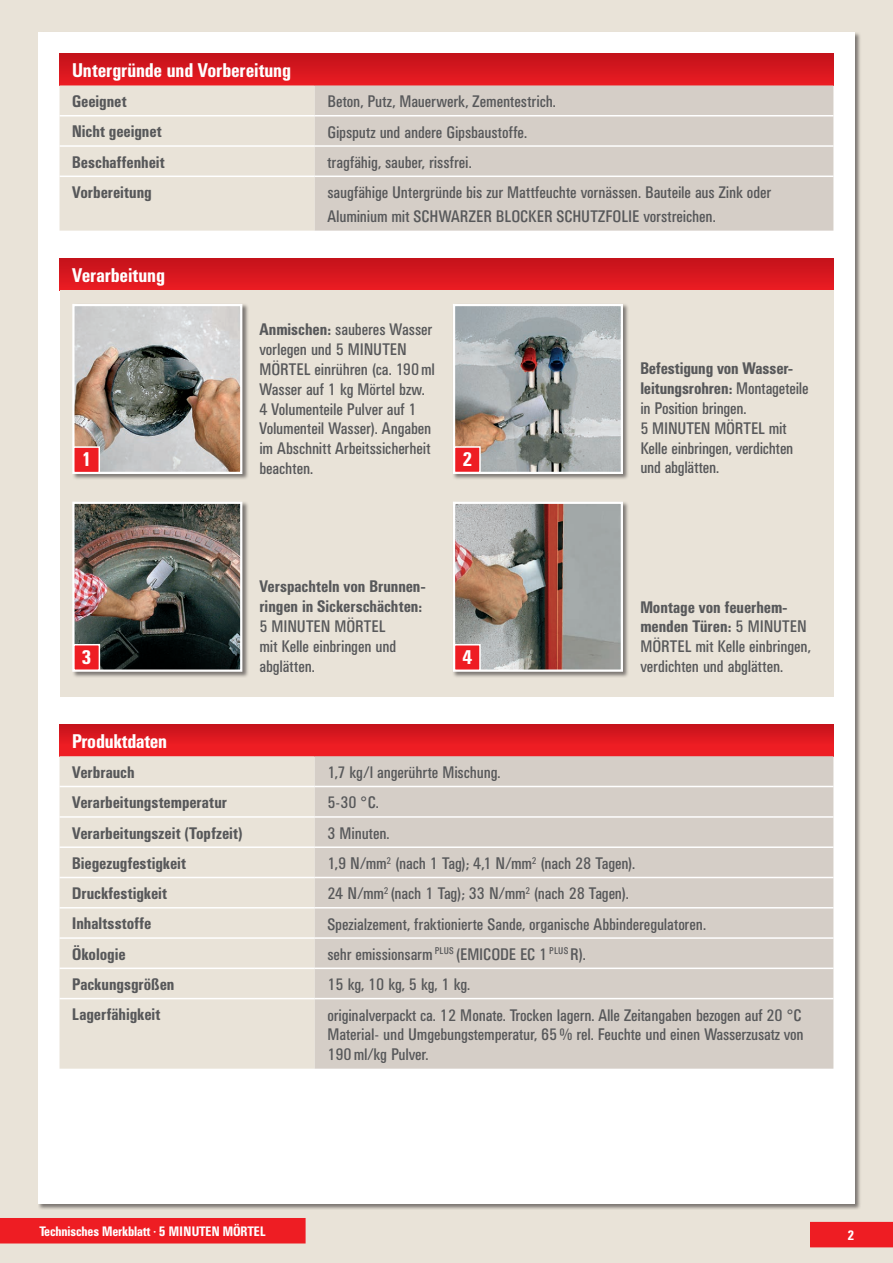
<style>
.page{position:relative;width:893px;height:1263px;background:#e9e3d8}
.page>*{position:absolute;margin:0;border:0;box-sizing:border-box;transform-origin:0 0}
.t1{font:500 condensed 19.5px "UN11";color:#fff}
.t2{font:condensed 16.5px/19.8px "UN11";color:#57585a}
.t3{font:500 condensed 16.5px/19.8px "UN11";letter-spacing:.01em;color:#57585a}
.t4{font:500 condensed 13.5px "UN11";color:#fff}
.s1{font-weight:500}
.s2{font-family:"Univers"}
</style>
<div class="page">
<div style="left:38px;top:32px;width:817px;height:1171px;background:#fff"></div>
<div style="left:810px;top:1222px;width:83px;height:25px;background:#ee1d23"></div>
<div style="left:0;top:1218px;width:306px;height:25px;background:#ee1d23"></div>
<svg style="left:60px;top:54px;width:773px;height:31px;background:#d6161e"></svg>
<div style="left:60px;top:85px;width:255px;height:146px;background:#e9e3d8"></div>
<div style="left:315px;top:85px;width:518px;height:146px;background:#d5cec7"></div>
<hr style="left:60px;top:115px;width:255px;height:1px;background:#fff">
<hr style="left:315px;top:115px;width:518px;height:1px;background:#fff">
<hr style="left:60px;top:145px;width:255px;height:2px;background:#fff">
<hr style="left:315px;top:145px;width:518px;height:2px;background:#fff">
<hr style="left:60px;top:176px;width:255px;height:1px;background:#fff">
<hr style="left:315px;top:176px;width:518px;height:1px;background:#fff">
<div style="left:60px;top:724px;width:773px;height:32px;background:linear-gradient(to bottom,#c8131c,#f61f25)"></div>
<div style="left:60px;top:756px;width:255px;height:313px;background:#e9e3d8"></div>
<div style="left:315px;top:756px;width:518px;height:313px;background:#d5cec7"></div>
<hr style="left:60px;top:786px;width:255px;height:1px;background:#fff">
<hr style="left:315px;top:786px;width:518px;height:1px;background:#fff">
<hr style="left:60px;top:816px;width:255px;height:2px;background:#fff">
<hr style="left:315px;top:816px;width:518px;height:2px;background:#fff">
<hr style="left:60px;top:846px;width:255px;height:2px;background:#fff">
<hr style="left:315px;top:846px;width:518px;height:2px;background:#fff">
<hr style="left:60px;top:877px;width:255px;height:1px;background:#fff">
<hr style="left:315px;top:877px;width:518px;height:1px;background:#fff">
<hr style="left:60px;top:907px;width:255px;height:1px;background:#fff">
<hr style="left:315px;top:907px;width:518px;height:1px;background:#fff">
<hr style="left:60px;top:937px;width:255px;height:2px;background:#fff">
<hr style="left:315px;top:937px;width:518px;height:2px;background:#fff">
<hr style="left:60px;top:967px;width:255px;height:2px;background:#fff">
<hr style="left:315px;top:967px;width:518px;height:2px;background:#fff">
<hr style="left:60px;top:998px;width:255px;height:1px;background:#fff">
<hr style="left:315px;top:998px;width:518px;height:1px;background:#fff">
<div style="left:60px;top:258px;width:773px;height:32px;background:linear-gradient(to bottom,#c3121b,#ea1c22)"></div>
<div style="left:60px;top:290px;width:773px;height:407px;background:#e9e3d8"></div>
<div style="left:72px;top:304px;width:177px;height:177px;background:#231f20;opacity:.55"></div>
<img style="left:75px;top:307px;width:164px;height:164px">
<div style="left:72px;top:304px;width:170px;height:170px;border:2px solid #fff"></div>
<div style="left:453px;top:304px;width:177px;height:177px;background:#231f20;opacity:.55"></div>
<img style="left:456px;top:307px;width:164px;height:164px">
<div style="left:453px;top:304px;width:170px;height:170px;border:2px solid #fff"></div>
<div style="left:72px;top:501px;width:177px;height:177px;background:#231f20;opacity:.55"></div>
<img style="left:75px;top:505px;width:164px;height:164px">
<div style="left:72px;top:502px;width:170px;height:170px;border:2px solid #fff"></div>
<div style="left:453px;top:501px;width:177px;height:177px;background:#231f20;opacity:.55"></div>
<img style="left:456px;top:505px;width:164px;height:164px">
<div style="left:453px;top:502px;width:170px;height:170px;border:2px solid #fff"></div>
<div style="left:454px;top:645px;width:26px;height:25px;background:#ee1d23"></div>
<div style="left:454px;top:644px;width:27px;height:27px;border:2px solid #fff"></div>
<div style="left:74px;top:645px;width:25px;height:25px;background:#ee1d23"></div>
<div style="left:73px;top:644px;width:27px;height:27px;border:2px solid #fff"></div>
<div style="left:454px;top:447px;width:26px;height:25px;background:#ee1d23"></div>
<div style="left:454px;top:446px;width:27px;height:27px;border:2px solid #fff"></div>
<div style="left:74px;top:447px;width:25px;height:26px;background:#ee1d23"></div>
<div style="left:73px;top:446px;width:27px;height:27px;border:2px solid #fff"></div>
<p class="t1" style="left:72px;top:59px;width:220px">Untergründe und Vorbereitung</p>
<p class="t3" style="left:72px;top:91px;width:56px">Geeignet</p>
<p class="t2" style="left:327px;top:91px;width:230px">Beton, Putz, Mauerwerk, Zementestrich.</p>
<p class="t3" style="left:72px;top:122px;width:91px">Nicht geeignet</p>
<p class="t2" style="left:327px;top:122px;width:201px">Gipsputz und andere Gipsbaustoffe.</p>
<p class="t3" style="left:72px;top:152px;width:94px">Beschaffenheit</p>
<p class="t2" style="left:327px;top:152px;width:146px">tragfähig, sauber, rissfrei.</p>
<p class="t3" style="left:72px;top:182px;width:81px">Vorbereitung</p>
<p class="t2" style="left:327px;top:180px;width:445px;line-height:24px">saugfähige Untergründe bis zur Mattfeuchte vornässen. Bauteile aus Zink oder<br>Aluminium mit SCHWARZER BLOCKER SCHUTZFOLIE vorstreichen.</p>
<p class="t1" style="left:72px;top:264px;width:94px">Verarbeitung</p>
<p class="t2" style="left:259px;top:320px;width:177px"><span class="s1">Anmischen:</span> sauberes Wasser vorlegen und 5 MINUTEN<br>MÖRTEL einrühren (ca. 190ml<br>Wasser auf 1 kg Mörtel bzw.<br>4 Volumenteile Pulver auf 1<br>Volumenteil Wasser). Angaben im Abschnitt Arbeitssicherheit beachten.</p>
<p class="t1" style="left:82px;top:448px;width:11px">1</p>
<p class="t1" style="left:462px;top:448px;width:11px">2</p>
<p class="t3" style="left:259px;top:576px;width:167px">Verspachteln von Brunnen&shy;ringen in Sickerschächten:</p>
<p class="t2" style="left:259px;top:616px;width:138px">5 MINUTEN MÖRTEL mit Kelle einbringen und abglätten.</p>
<p class="t1" style="left:82px;top:646px;width:11px">3</p>
<p class="t1" style="left:462px;top:646px;width:11px">4</p>
<p class="t2" style="left:640px;top:359px;width:170px"><span class="s1">Befestigung von Wasser&shy;leitungsrohren:</span> Montageteile in Position bringen.<br>5 MINUTEN MÖRTEL mit<br>Kelle einbringen, verdichten und abglätten.</p>
<p class="t2" style="left:640px;top:597px;width:172px"><span class="s1">Montage von feuerhem&shy;menden Türen:</span> 5 MINUTEN<br>MÖRTEL mit Kelle einbringen, verdichten und abglätten.</p>
<p class="t1" style="left:72px;top:730px;width:96px">Produktdaten</p>
<p class="t3" style="left:72px;top:762px;width:64px">Verbrauch</p>
<p class="t2" style="left:327px;top:762px;width:175px">1,7 kg/l angerührte Mischung.</p>
<p class="t3" style="left:72px;top:792px;width:156px">Verarbeitungstemperatur</p>
<p class="t2" style="left:327px;top:793px;width:53px">5-30 <span class="s2">°</span>C.</p>
<p class="t3" style="left:72px;top:823px;width:172px">Verarbeitungszeit (Topfzeit)</p>
<p class="t2" style="left:327px;top:823px;width:64px">3 Minuten.</p>
<p class="t3" style="left:72px;top:853px;width:115px">Biegezugfestigkeit</p>
<p class="t2" style="left:327px;top:853px;width:309px">1,9 N/mm<sup>2</sup> (nach 1 Tag); 4,1 N/mm<sup>2</sup> (nach 28 Tagen).</p>
<p class="t3" style="left:72px;top:883px;width:96px">Druckfestigkeit</p>
<p class="t2" style="left:327px;top:883px;width:303px">24 N/mm<sup>2</sup> (nach 1 Tag); 33 N/mm<sup>2</sup> (nach 28 Tagen).</p>
<p class="t3" style="left:72px;top:913px;width:81px">Inhaltsstoffe</p>
<p class="t2" style="left:327px;top:914px;width:380px">Spezialzement, fraktionierte Sande, organische Abbinderegulatoren.</p>
<p class="t3" style="left:72px;top:944px;width:55px">Ökologie</p>
<p class="t2" style="left:327px;top:944px;width:260px">sehr emissionsarm <sup>PLUS</sup> (EMICODE EC 1 <sup>PLUS</sup> R).</p>
<p class="t3" style="left:72px;top:974px;width:103px">Packungsgrößen</p>
<p class="t2" style="left:327px;top:974px;width:144px">15 kg, 10 kg, 5 kg, 1 kg.</p>
<p class="t3" style="left:72px;top:1004px;width:89px">Lagerfähigkeit</p>
<p class="t2" style="left:327px;top:1005px;width:478px">originalverpackt ca. 12 Monate. Trocken lagern. Alle Zeitangaben bezogen auf 20 <span class="s2">°</span>C<br>Material- und Umgebungstemperatur, 65% rel. Feuchte und einen Wasserzusatz von<br>190ml/kg Pulver.</p>
<p class="t4" style="left:39px;top:1224px;width:228px">Technisches Merkblatt <sup>•</sup> 5 MINUTEN MÖRTEL</p>
<p class="t4" style="left:847px;top:1227px;width:8px">2</p>
</div>
